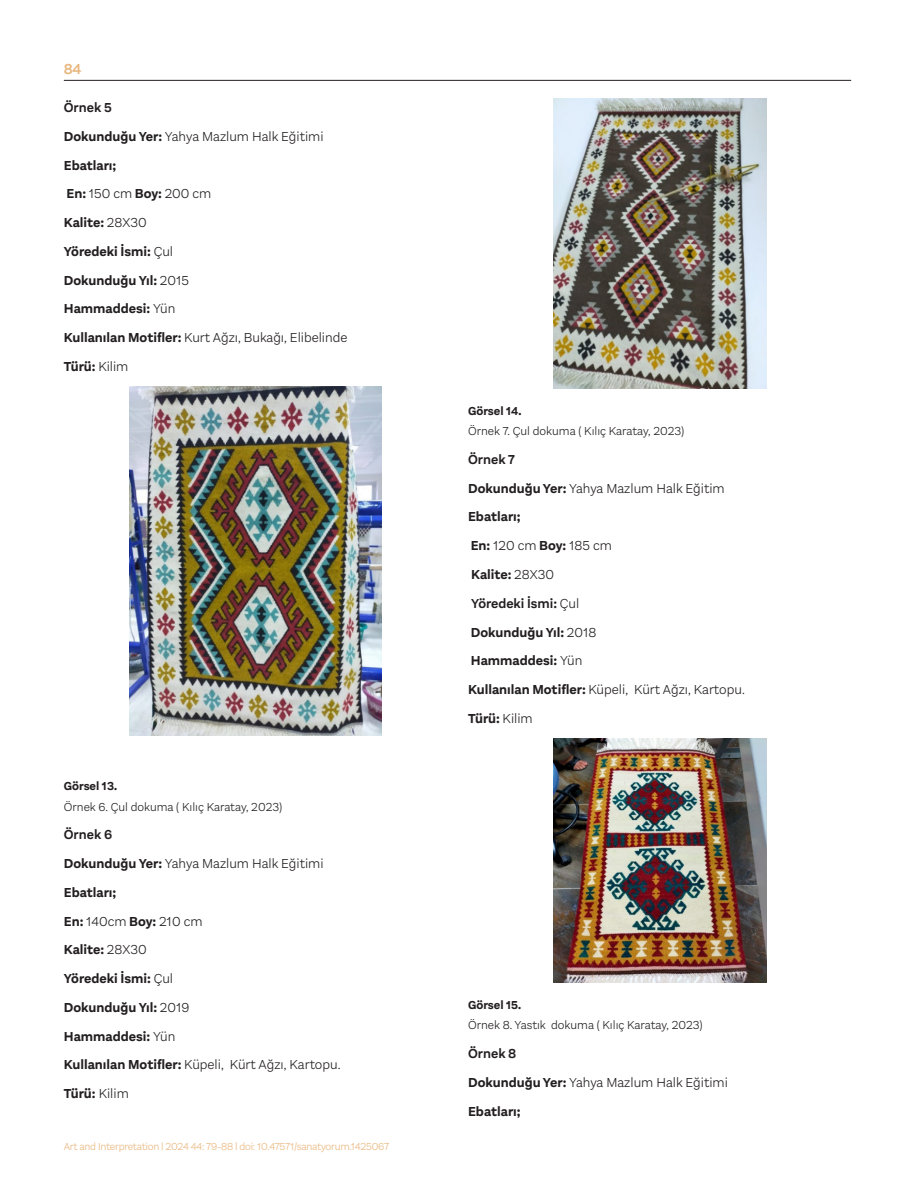
<style>
.page{position:relative;width:915px;height:1191px;background:#fff}
.page>*{position:absolute;margin:0;border:0;box-sizing:border-box;transform-origin:0 0}
.t1{font:600 15px "Aestetico";color:#e9b77f}
.t2{font:300 13.5px "Aestetico";color:#231f20}
.List_Paragraph{font:700 13.5px "Aestetico";color:#231f20}
.t3{font:600 13.5px "Aestetico";color:#231f20}
.t4{font:300 12px "Aestetico";color:#231f20}
.t5{font:700 12px "Aestetico";color:#231f20}
.t6{font:300 10.5px "Aestetico";letter-spacing:-.025em;color:#e9b77f}
.s1{font-weight:700}
.s2{font-weight:300}
</style>
<div class="page">
<hr style="left:64px;top:80px;width:786px;height:1px;background:#231f20">
<img style="left:129px;top:386px;width:253px;height:349px">
<img style="left:553px;top:99px;width:212px;height:289px">
<img style="left:553px;top:738px;width:212px;height:244px">
<p class="t1" style="left:64px;top:60px;width:19px">84</p>
<p class="t3" style="left:64px;top:100px;width:49px">Örnek 5</p>
<p class="t2" style="left:64px;top:129px;width:261px"><span class="s1">Dokunduğu Yer:</span> Yahya Mazlum Halk Eğitimi</p>
<p class="List_Paragraph" style="left:64px;top:157px;width:54px">Ebatları;</p>
<p class="t2" style="left:66px;top:186px;width:146px"><span class="s1">En:</span> 150 cm <span class="s1">Boy:</span> 200 cm</p>
<p class="List_Paragraph" style="left:64px;top:214px;width:84px">Kalite: <span class="s2">28X30</span></p>
<p class="List_Paragraph" style="left:64px;top:243px;width:111px">Yöredeki İsmi: <span class="s2">Çul</span></p>
<p class="List_Paragraph" style="left:64px;top:272px;width:127px">Dokunduğu Yıl: <span class="s2">2015</span></p>
<p class="List_Paragraph" style="left:64px;top:301px;width:113px">Hammaddesi: <span class="s2">Yün</span></p>
<p class="t2" style="left:64px;top:330px;width:285px"><span class="s1">Kullanılan Motifler:</span> Kurt Ağzı, Bukağı, Elibelinde</p>
<p class="List_Paragraph" style="left:64px;top:358px;width:66px">Türü: <span class="s2">Kilim</span></p>
<p class="t5" style="left:64px;top:779px;width:55px">Görsel 13.</p>
<p class="t4" style="left:64px;top:799px;width:220px">Örnek 6. Çul dokuma ( Kılıç Karatay, 2023)</p>
<p class="t3" style="left:64px;top:827px;width:50px">Örnek 6</p>
<p class="t2" style="left:64px;top:856px;width:261px"><span class="s1">Dokunduğu Yer:</span> Yahya Mazlum Halk Eğitimi</p>
<p class="List_Paragraph" style="left:64px;top:884px;width:54px">Ebatları;</p>
<p class="t2" style="left:64px;top:913px;width:140px"><span class="s1">En:</span> 140cm <span class="s1">Boy:</span> 210 cm</p>
<p class="List_Paragraph" style="left:64px;top:941px;width:84px">Kalite: <span class="s2">28X30</span></p>
<p class="List_Paragraph" style="left:64px;top:970px;width:111px">Yöredeki İsmi: <span class="s2">Çul</span></p>
<p class="List_Paragraph" style="left:64px;top:999px;width:127px">Dokunduğu Yıl: <span class="s2">2019</span></p>
<p class="List_Paragraph" style="left:64px;top:1028px;width:113px">Hammaddesi: <span class="s2">Yün</span></p>
<p class="t2" style="left:64px;top:1057px;width:278px"><span class="s1">Kullanılan Motifler:</span> Küpeli, Kürt Ağzı, Kartopu.</p>
<p class="List_Paragraph" style="left:64px;top:1085px;width:66px">Türü: <span class="s2">Kilim</span></p>
<p class="t6" style="left:64px;top:1140px;width:326px">Art and Interpretation l 2024 44: 79-88 l doi: 10.47571/sanatyorum.1425067</p>
<p class="t5" style="left:468px;top:404px;width:55px">Görsel 14.</p>
<p class="t4" style="left:468px;top:424px;width:218px">Örnek 7. Çul dokuma ( Kılıç Karatay, 2023)</p>
<p class="t3" style="left:468px;top:451px;width:48px">Örnek 7</p>
<p class="t2" style="left:468px;top:480px;width:258px"><span class="s1">Dokunduğu Yer:</span> Yahya Mazlum Halk Eğitim</p>
<p class="List_Paragraph" style="left:468px;top:509px;width:54px">Ebatları;</p>
<p class="t2" style="left:470px;top:538px;width:142px"><span class="s1">En:</span> 120 cm <span class="s1">Boy:</span> 185 cm</p>
<p class="List_Paragraph" style="left:471px;top:566px;width:84px">Kalite: <span class="s2">28X30</span></p>
<p class="t3" style="left:471px;top:595px;width:110px">Yöredeki İsmi: <span class="s2">Çul</span></p>
<p class="List_Paragraph" style="left:470px;top:624px;width:127px">Dokunduğu Yıl: <span class="s2">2018</span></p>
<p class="List_Paragraph" style="left:470px;top:652px;width:113px">Hammaddesi: <span class="s2">Yün</span></p>
<p class="t2" style="left:468px;top:682px;width:278px"><span class="s1">Kullanılan Motifler:</span> Küpeli, Kürt Ağzı, Kartopu.</p>
<p class="List_Paragraph" style="left:468px;top:710px;width:66px">Türü: <span class="s2">Kilim</span></p>
<p class="t5" style="left:468px;top:998px;width:55px">Görsel 15.</p>
<p class="t4" style="left:468px;top:1018px;width:236px">Örnek 8. Yastık dokuma ( Kılıç Karatay, 2023)</p>
<p class="t3" style="left:468px;top:1045px;width:50px">Örnek 8</p>
<p class="t2" style="left:468px;top:1074px;width:261px"><span class="s1">Dokunduğu Yer:</span> Yahya Mazlum Halk Eğitimi</p>
<p class="List_Paragraph" style="left:468px;top:1103px;width:54px">Ebatları;</p>
</div>
